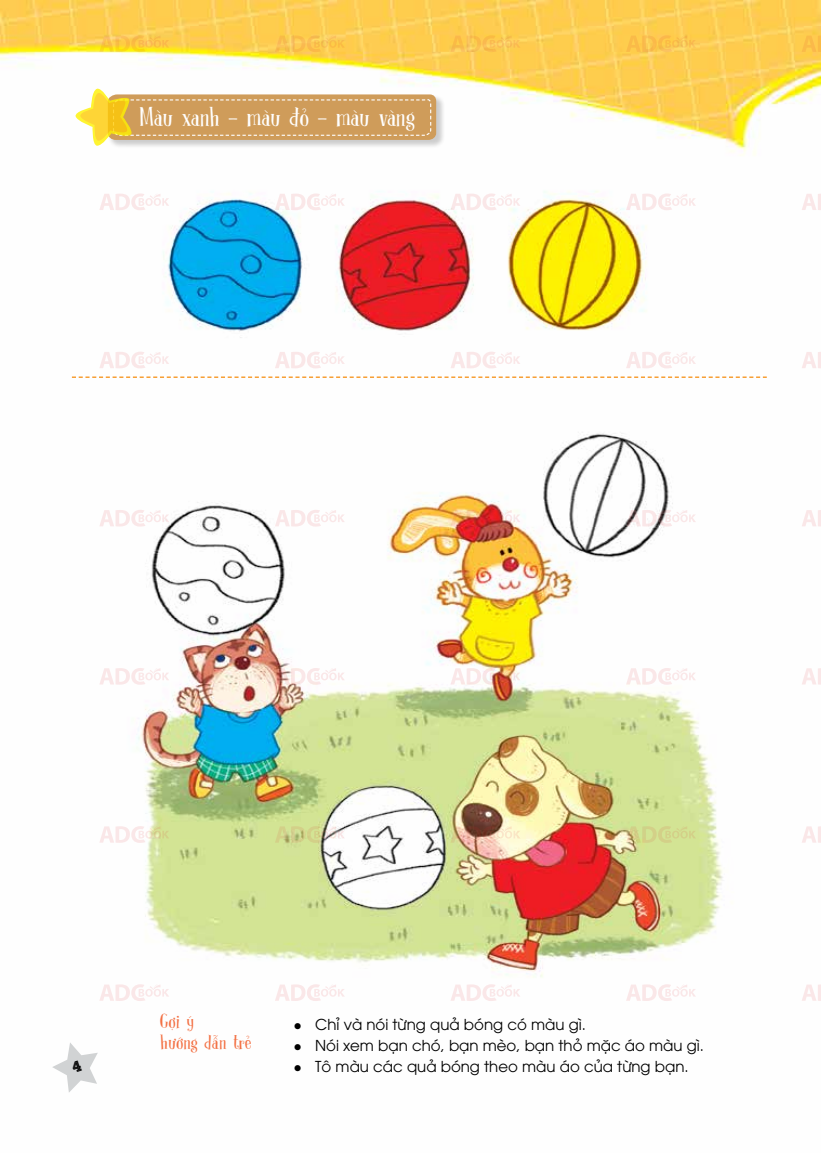
<style>
.page{position:relative;width:821px;height:1153px;background:#fff}
.page>*{position:absolute;margin:0;border:0;box-sizing:border-box;transform-origin:0 0}
.t1{font:24px "SVN DK Clochard";letter-spacing:-.03em;color:#fff}
.t2{font:18px/21.6px "SVN DK Clochard";color:#f37043}
.t3{font:15px "UTM Avo";color:#000}
</style>
<div class="page">
<img style="left:0;top:0;width:821px;height:1001px">
<div style="left:108px;top:94px;width:337px;height:55px;background:#000;opacity:.2"></div>
<svg style="left:74px;top:87px;width:362px;height:59px"></svg>
<img style="left:94px;top:158px;width:643px;height:190px">
<img style="left:94px;top:425px;width:643px;height:555px">
<svg style="left:72px;top:376px;width:694px;height:2px"></svg>
<svg style="left:99px;top:35px;width:70px;height:17px"></svg>
<svg style="left:275px;top:35px;width:70px;height:17px"></svg>
<svg style="left:450px;top:35px;width:70px;height:17px"></svg>
<svg style="left:626px;top:35px;width:70px;height:17px"></svg>
<svg style="left:801px;top:35px;width:20px;height:17px"></svg>
<svg style="left:99px;top:193px;width:70px;height:17px"></svg>
<svg style="left:275px;top:193px;width:70px;height:17px"></svg>
<svg style="left:450px;top:193px;width:70px;height:17px"></svg>
<svg style="left:626px;top:193px;width:70px;height:17px"></svg>
<svg style="left:801px;top:193px;width:20px;height:17px"></svg>
<svg style="left:99px;top:351px;width:70px;height:17px"></svg>
<svg style="left:275px;top:351px;width:70px;height:17px"></svg>
<svg style="left:450px;top:351px;width:70px;height:17px"></svg>
<svg style="left:626px;top:351px;width:70px;height:17px"></svg>
<svg style="left:801px;top:352px;width:20px;height:16px"></svg>
<svg style="left:99px;top:509px;width:70px;height:17px"></svg>
<svg style="left:275px;top:509px;width:70px;height:17px"></svg>
<svg style="left:450px;top:509px;width:70px;height:17px"></svg>
<svg style="left:626px;top:509px;width:70px;height:17px"></svg>
<svg style="left:801px;top:510px;width:20px;height:16px"></svg>
<svg style="left:99px;top:668px;width:70px;height:16px"></svg>
<svg style="left:275px;top:668px;width:70px;height:16px"></svg>
<svg style="left:450px;top:668px;width:70px;height:16px"></svg>
<svg style="left:626px;top:668px;width:70px;height:16px"></svg>
<svg style="left:801px;top:668px;width:20px;height:16px"></svg>
<svg style="left:99px;top:826px;width:70px;height:16px"></svg>
<svg style="left:275px;top:826px;width:70px;height:16px"></svg>
<svg style="left:450px;top:826px;width:70px;height:16px"></svg>
<svg style="left:626px;top:826px;width:70px;height:16px"></svg>
<svg style="left:801px;top:826px;width:20px;height:16px"></svg>
<svg style="left:99px;top:984px;width:70px;height:16px"></svg>
<svg style="left:275px;top:984px;width:70px;height:16px"></svg>
<svg style="left:450px;top:984px;width:70px;height:16px"></svg>
<svg style="left:626px;top:984px;width:70px;height:16px"></svg>
<svg style="left:801px;top:984px;width:20px;height:16px"></svg>
<svg style="left:52px;top:1043px;width:46px;height:49px"></svg>
<h1 class="t1" style="left:139px;top:99px;width:277px">Màu xanh - màu đỏ - màu vàng</h1>
<p class="t2" style="left:160px;top:1008px;width:93px">Gợi ý<br>hướng dẫn trẻ</p>
<p class="t3" style="left:294px;top:1012px;width:293px">● Chỉ và nói từng quả bóng có màu gì.</p>
<p class="t3" style="left:294px;top:1033px;width:411px">● Nói xem bạn chó, bạn mèo, bạn thỏ mặc áo màu gì.</p>
<p class="t3" style="left:294px;top:1054px;width:396px">● Tô màu các quả bóng theo màu áo của từng bạn.</p>
</div>
